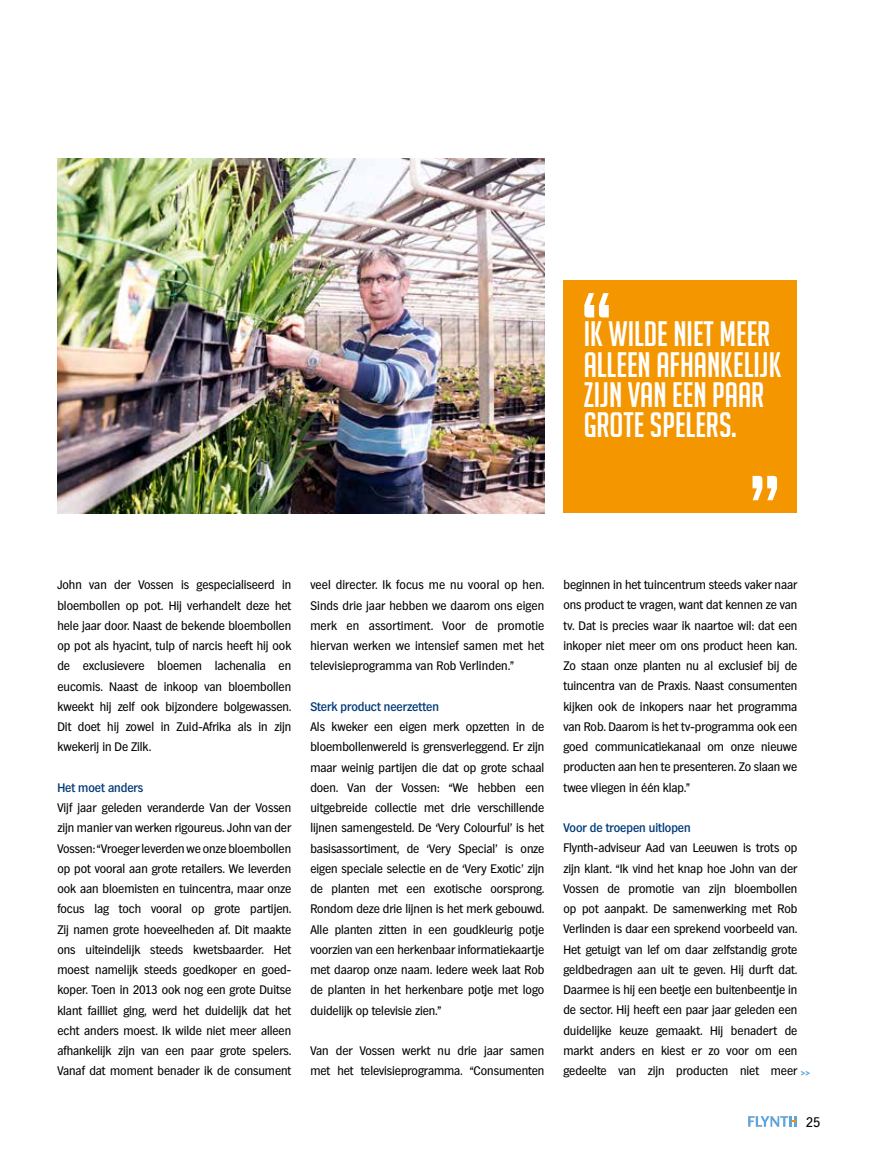
<style>
.page{position:relative;width:893px;height:1165px;background:#fff}
.page>*{position:absolute;margin:0;border:0;box-sizing:border-box;transform-origin:0 0}
.t1{font:34.5px/30px "Big Noodle Titling";color:#fff}
.t2{font:13.5px "Hamburg";color:#000}
.t3{font:12px/20.2px "Hamburg";letter-spacing:-.005em;color:#000;text-align:justify}
.t4{font:500 12px "Hamburg";letter-spacing:-.005em;color:#003a78}
.t5{font:700 10.5px "Hamburg";color:#61a4d7}
</style>
<div class="page">
<svg style="left:748px;top:1116px;width:49px;height:10px"></svg>
<img style="left:57px;top:158px;width:487px;height:356px">
<div style="left:563px;top:280px;width:234px;height:233px;background:#f49600"></div>
<svg style="left:584px;top:293px;width:25px;height:24px"></svg>
<svg style="left:752px;top:476px;width:25px;height:24px"></svg>
<h1 class="t1" style="left:584px;top:319px;width:199px">IK WILDE NIET MEER<br>ALLEEN AFHANKELIJK<br>ZIJN VAN EEN PAAR<br>GROTE SPELERS.</h1>
<p class="t3" style="left:57px;top:575px;width:235px">John van der Vossen is gespecialiseerd in bloembollen op pot. Hij verhandelt deze het hele jaar door. Naast de bekende bloembollen op pot als hyacint, tulp of narcis heeft hij ook de exclusievere bloemen lachenalia en eucomis. Naast de inkoop van bloembollen kweekt hij zelf ook bijzondere bolgewassen.<br>Dit doet hij zowel in Zuid-Afrika als in zijn kwekerij in De Zilk.</p>
<p class="t4" style="left:57px;top:780px;width:88px">Het moet anders</p>
<p class="t3" style="left:57px;top:797px;width:235px">Vijf jaar geleden veranderde Van der Vossen zijn manier van werken rigoureus. John van der Vossen: “Vroeger leverden we onze bloembollen op pot vooral aan grote retailers. We leverden ook aan bloemisten en tuincentra, maar onze focus lag toch vooral op grote partijen.<br>Zij namen grote hoeveelheden af. Dit maakte ons uiteindelijk steeds kwetsbaarder. Het moest namelijk steeds goedkoper en goed&shy;koper. Toen in 2013 ook nog een grote Duitse klant failliet ging, werd het duidelijk dat het echt anders moest. Ik wilde niet meer alleen afhankelijk zijn van een paar grote spelers.<br>Vanaf dat moment benader ik de consument</p>
<p class="t3" style="left:310px;top:575px;width:235px">veel directer. Ik focus me nu vooral op hen.<br>Sinds drie jaar hebben we daarom ons eigen merk en assortiment. Voor de promotie hiervan werken we intensief samen met het televisieprogramma van Rob Verlinden.”</p>
<p class="t4" style="left:310px;top:699px;width:130px">Sterk product neerzetten</p>
<p class="t3" style="left:310px;top:716px;width:235px">Als kweker een eigen merk opzetten in de bloembollenwereld is grensverleggend. Er zijn maar weinig partijen die dat op grote schaal doen. Van der Vossen: “We hebben een uitgebreide collectie met drie verschillende lijnen samengesteld. De ‘Very Colourful’ is het basisassortiment, de ‘Very Special’ is onze eigen speciale selectie en de ‘Very Exotic’ zijn de planten met een exotische oorsprong.<br>Rondom deze drie lijnen is het merk gebouwd.<br>Alle planten zitten in een goudkleurig potje voorzien van een herkenbaar informatiekaartje met daarop onze naam. Iedere week laat Rob de planten in het herkenbare potje met logo duidelijk op televisie zien.”</p>
<p class="t3" style="left:310px;top:1040px;width:235px">Van der Vossen werkt nu drie jaar samen met het televisieprogramma. “Consumenten</p>
<p class="t3" style="left:563px;top:574px;width:235px">beginnen in het tuincentrum steeds vaker naar ons product te vragen, want dat kennen ze van tv. Dat is precies waar ik naartoe wil: dat een inkoper niet meer om ons product heen kan.<br>Zo staan onze planten nu al exclusief bij de tuincentra van de Praxis. Naast consumenten kijken ook de inkopers naar het programma van Rob. Daarom is het tv-programma ook een goed communicatiekanaal om onze nieuwe producten aan hen te presenteren. Zo slaan we twee vliegen in één klap.”</p>
<p class="t4" style="left:563px;top:821px;width:129px">Voor de troepen uitlopen</p>
<p class="t3" style="left:563px;top:838px;width:235px">Flynth-adviseur Aad van Leeuwen is trots op zijn klant. “Ik vind het knap hoe John van der Vossen de promotie van zijn bloembollen op pot aanpakt. De samenwerking met Rob Verlinden is daar een sprekend voorbeeld van.<br>Het getuigt van lef om daar zelfstandig grote geldbedragen aan uit te geven. Hij durft dat.<br>Daarmee is hij een beetje een buitenbeentje in de sector. Hij heeft een paar jaar geleden een duidelijke keuze gemaakt. Hij benadert de markt anders en kiest er zo voor om een gedeelte van zijn producten niet meer</p>
<p class="t5" style="left:801px;top:1067px;width:12px">&gt;&gt;</p>
<p class="t2" style="left:806px;top:1114px;width:16px">25</p>
</div>
